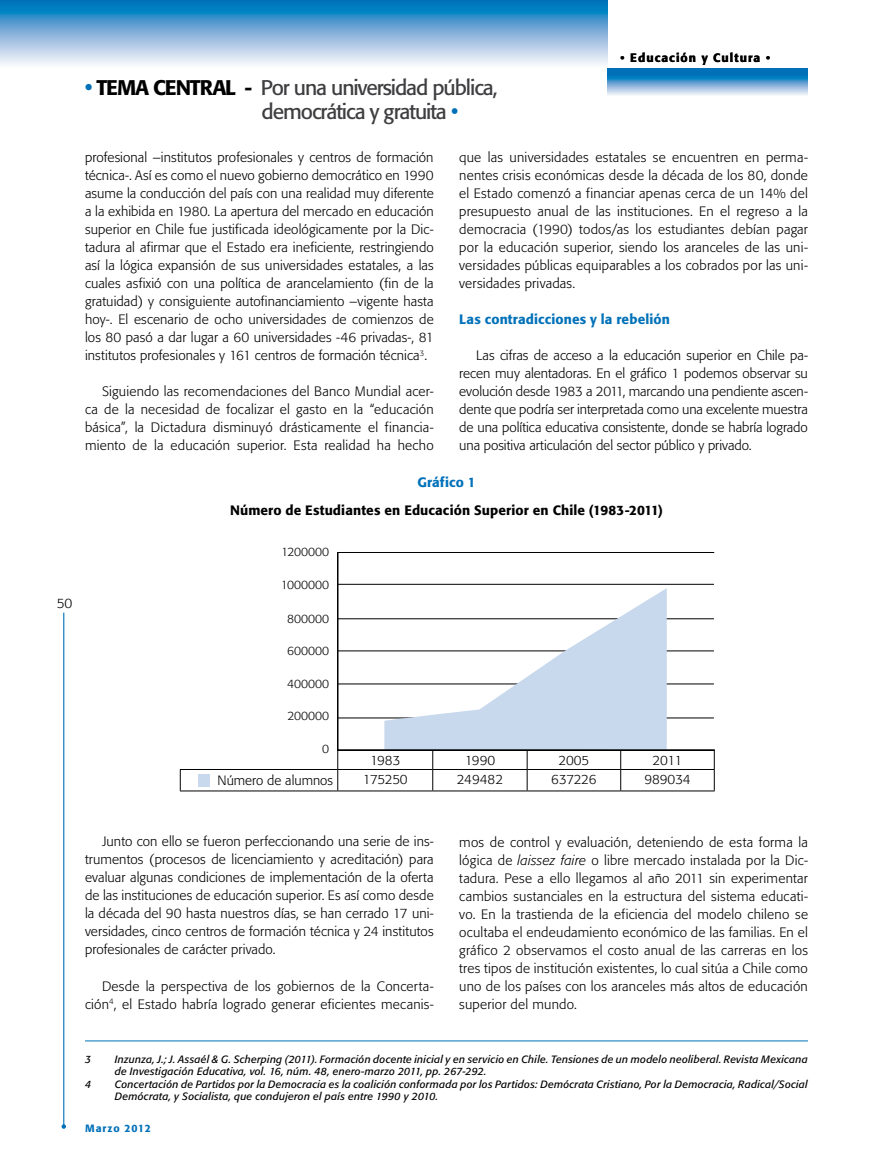
<style>
.page{position:relative;width:893px;height:1170px;background:#fff}
.page>*{position:absolute;margin:0;border:0;box-sizing:border-box;transform-origin:0 0}
.t1{font:21px/24px "Formata";letter-spacing:-.05em;color:#3e3d40}
.t2{font:300 13.5px/18px "Formata";letter-spacing:.015em;color:#000;text-align:justify}
.t3{font:500 13.5px "Formata";letter-spacing:.01em;color:#000}
.t4{font:500 13.5px "Formata";letter-spacing:.01em;color:#0071b9}
.t5{font:300 13.35px "Formata";color:#000}
.t6{font:300 12px "Formata";color:#000}
.t7{font:500 12px "Formata";letter-spacing:.085em;color:#000}
.t8{font:italic 10.5px/12.6px "Formata";letter-spacing:.02em;color:#000}
.t9{font:500 10.5px "Formata";letter-spacing:.09em;color:#0071b9}
.s1{font-weight:500;font-size:22.5px;color:#0071b9}
.s2{font-weight:500;color:#000}
.s3{font-size:22.5px;color:#0071b9}
.s4{font-style:italic}
</style>
<div class="page">
<hr style="left:63px;top:612px;width:1px;height:514px;background:#0071b9">
<svg style="left:62px;top:1124px;width:4px;height:4px"></svg>
<svg style="left:0;top:0;width:608px;height:65px;background:#77b0d9"></svg>
<svg style="left:608px;top:68px;width:200px;height:27px;background:#579fd0"></svg>
<svg style="left:337px;top:552px;width:378px;height:199px"></svg>
<hr style="left:337px;top:749px;width:96px;height:1px;background:#000">
<hr style="left:433px;top:749px;width:94px;height:1px;background:#000">
<hr style="left:527px;top:749px;width:94px;height:1px;background:#000">
<hr style="left:621px;top:749px;width:94px;height:1px;background:#000">
<hr style="left:180px;top:769px;width:158px;height:1px;background:#000">
<svg style="left:180px;top:770px;width:1px;height:20px"></svg>
<hr style="left:338px;top:769px;width:95px;height:1px;background:#000">
<svg style="left:337px;top:750px;width:1px;height:40px"></svg>
<hr style="left:433px;top:769px;width:94px;height:1px;background:#000">
<svg style="left:432px;top:750px;width:1px;height:40px"></svg>
<hr style="left:527px;top:769px;width:94px;height:1px;background:#000">
<svg style="left:527px;top:750px;width:1px;height:40px"></svg>
<hr style="left:621px;top:769px;width:94px;height:1px;background:#000">
<svg style="left:620px;top:750px;width:1px;height:40px"></svg>
<svg style="left:714px;top:750px;width:1px;height:40px"></svg>
<hr style="left:180px;top:790px;width:158px;height:1px;background:#000">
<hr style="left:338px;top:790px;width:95px;height:1px;background:#000">
<hr style="left:433px;top:790px;width:94px;height:1px;background:#000">
<hr style="left:527px;top:790px;width:94px;height:1px;background:#000">
<hr style="left:621px;top:790px;width:94px;height:1px;background:#000">
<div style="left:198px;top:774px;width:12px;height:12px;background:#c8d8ed"></div>
<hr style="left:85px;top:1040px;width:723px;height:1px;background:#0071b9">
<p class="t2" style="left:57px;top:594px;width:17px">50</p>
<p class="t7" style="left:620px;top:50px;width:151px">• Educación y Cultura •</p>
<h1 class="t1" style="left:262px;top:76px;width:238px;text-indent:-176px"><span class="s1">•</span> <span class="s2">TEMA CENTRAL -</span> Por una universidad pública, democrática y gratuita <span class="s3">•</span></h1>
<p class="t2" style="left:85px;top:148px;width:350px">profesional –institutos profesionales y centros de formación técnica-. Así es como el nuevo gobierno democrático en 1990 asume la conducción del país con una realidad muy diferente a la exhibida en 1980. La apertura del mercado en educación superior en Chile fue justificada ideológicamente por la Dic&shy;tadura al afirmar que el Estado era ineficiente, restringiendo así la lógica expansión de sus universidades estatales, a las cuales asfixió con una política de arancelamiento (fin de la gratuidad) y consiguiente autofinanciamiento –vigente hasta hoy-. El escenario de ocho universidades de comienzos de los 80 pasó a dar lugar a 60 universidades -46 privadas-, 81 institutos profesionales y 161 centros de formación técnica<sup>3</sup>.</p>
<p class="t2" style="left:85px;top:382px;width:350px;text-indent:17px">Siguiendo las recomendaciones del Banco Mundial acer&shy;ca de la necesidad de focalizar el gasto en la “educación básica”, la Dictadura disminuyó drásticamente el financia&shy;miento de la educación superior. Esta realidad ha hecho</p>
<p class="t2" style="left:459px;top:148px;width:350px">que las universidades estatales se encuentren en perma&shy;nentes crisis económicas desde la década de los 80, donde el Estado comenzó a financiar apenas cerca de un 14% del presupuesto anual de las instituciones. En el regreso a la democracia (1990) todos/as los estudiantes debían pagar por la educación superior, siendo los aranceles de las uni&shy;versidades públicas equiparables a los cobrados por las uni&shy;versidades privadas.</p>
<p class="t4" style="left:459px;top:311px;width:212px">Las contradicciones y la rebelión</p>
<p class="t2" style="left:459px;top:346px;width:350px;text-indent:17px">Las cifras de acceso a la educación superior en Chile pa&shy;recen muy alentadoras. En el gráfico 1 podemos observar su evolución desde 1983 a 2011, marcando una pendiente ascen&shy;dente que podría ser interpretada como una excelente muestra de una política educativa consistente, donde se habría logrado una positiva articulación del sector público y privado.</p>
<p class="t4" style="left:417px;top:474px;width:60px">Gráfico 1</p>
<p class="t3" style="left:230px;top:502px;width:434px">Número de Estudiantes en Educación Superior en Chile (1983-2011)</p>
<p class="t6" style="left:281px;top:544px;width:50px">1200000</p>
<p class="t6" style="left:281px;top:577px;width:50px">1000000</p>
<p class="t6" style="left:287px;top:611px;width:43px">800000</p>
<p class="t6" style="left:287px;top:643px;width:43px">600000</p>
<p class="t6" style="left:287px;top:676px;width:43px">400000</p>
<p class="t6" style="left:288px;top:709px;width:43px">200000</p>
<p class="t6" style="left:322px;top:742px;width:8px">0</p>
<p class="t5" style="left:370px;top:752px;width:32px">1983</p>
<p class="t5" style="left:465px;top:752px;width:32px">1990</p>
<p class="t5" style="left:558px;top:752px;width:32px">2005</p>
<p class="t5" style="left:653px;top:752px;width:31px">2011</p>
<p class="t5" style="left:218px;top:772px;width:117px">Número de alumnos</p>
<p class="t5" style="left:363px;top:771px;width:46px">175250</p>
<p class="t5" style="left:457px;top:771px;width:48px">249482</p>
<p class="t5" style="left:551px;top:771px;width:47px">637226</p>
<p class="t5" style="left:644px;top:771px;width:48px">989034</p>
<p class="t2" style="left:85px;top:832px;width:350px;text-indent:17px">Junto con ello se fueron perfeccionando una serie de ins&shy;trumentos (procesos de licenciamiento y acreditación) para evaluar algunas condiciones de implementación de la oferta de las instituciones de educación superior. Es así como desde la década del 90 hasta nuestros días, se han cerrado 17 uni&shy;versidades, cinco centros de formación técnica y 24 institutos profesionales de carácter privado.</p>
<p class="t2" style="left:85px;top:976px;width:350px;text-align:right">Desde la perspectiva de los gobiernos de la Concerta&shy;ción<sup>4</sup>, el Estado habría logrado generar eficientes mecanis-</p>
<p class="t2" style="left:459px;top:832px;width:350px">mos de control y evaluación, deteniendo de esta forma la lógica de <span class="s4">laissez faire</span> o libre mercado instalada por la Dic&shy;tadura. Pese a ello llegamos al año 2011 sin experimentar cambios sustanciales en la estructura del sistema educati&shy;vo. En la trastienda de la eficiencia del modelo chileno se ocultaba el endeudamiento económico de las familias. En el gráfico 2 observamos el costo anual de las carreras en los tres tipos de institución existentes, lo cual sitúa a Chile como uno de los países con los aranceles más altos de educación superior del mundo.</p>
<p class="t8" style="left:85px;top:1052px;width:8px">3</p>
<p class="t8" style="left:115px;top:1052px;width:695px">Inzunza, J.; J. Assaél &amp; G. Scherping (2011). Formación docente inicial y en servicio en Chile. Tensiones de un modelo neoliberal. Revista Mexicana de Investigación Educativa, vol. 16, núm. 48, enero-marzo 2011, pp. 267-292.</p>
<p class="t8" style="left:85px;top:1077px;width:8px">4</p>
<p class="t8" style="left:115px;top:1077px;width:695px">Concertación de Partidos por la Democracia es la coalición conformada por los Partidos: Demócrata Cristiano, Por la Democracia, Radical/Social<br>Demócrata, y Socialista, que condujeron el país entre 1990 y 2010.</p>
<p class="t9" style="left:85px;top:1121px;width:67px">Marzo 2012</p>
</div>
